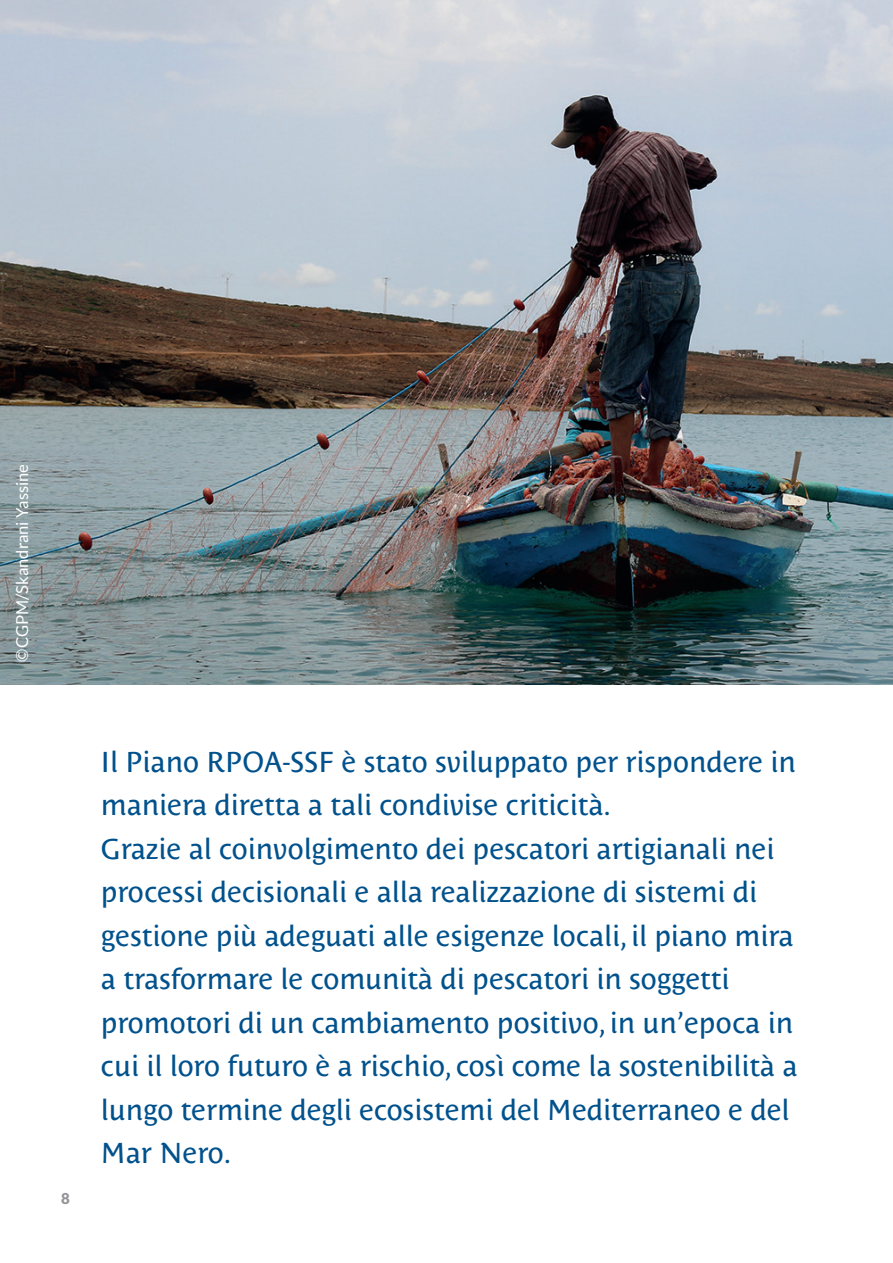
<style>
.page{position:relative;width:893px;height:1263px;background:#fff}
.page>*{position:absolute;margin:0;border:0;box-sizing:border-box;transform-origin:0 0}
.t1{font:28.5px/43.5px "Costa Std";color:#01518c}
.t2{font:16.5px "Lato";color:#fff}
.t3{font:900 15px "Lato";color:#939598}
</style>
<div class="page">
<img style="left:0;top:0;width:893px;height:685px">
<p class="t2" style="left:12px;top:661px;width:199px;rotate:-90deg">©CGPM/Skandrani Yassine</p>
<p class="t3" style="left:61px;top:1189px;width:10px">8</p>
<p class="t1" style="left:101px;top:740px;width:698px">Il Piano RPOA-SSF è stato sviluppato per rispondere in maniera diretta a tali condivise criticità.<br>Grazie al coinvolgimento dei pescatori artigianali nei processi decisionali e alla realizzazione di sistemi di gestione più adeguati alle esigenze locali, il piano mira a trasformare le comunità di pescatori in soggetti promotori di un cambiamento positivo, in un’epoca in cui il loro futuro è a rischio, così come la sostenibilità a lungo termine degli ecosistemi del Mediterraneo e del Mar Nero.</p>
</div>
